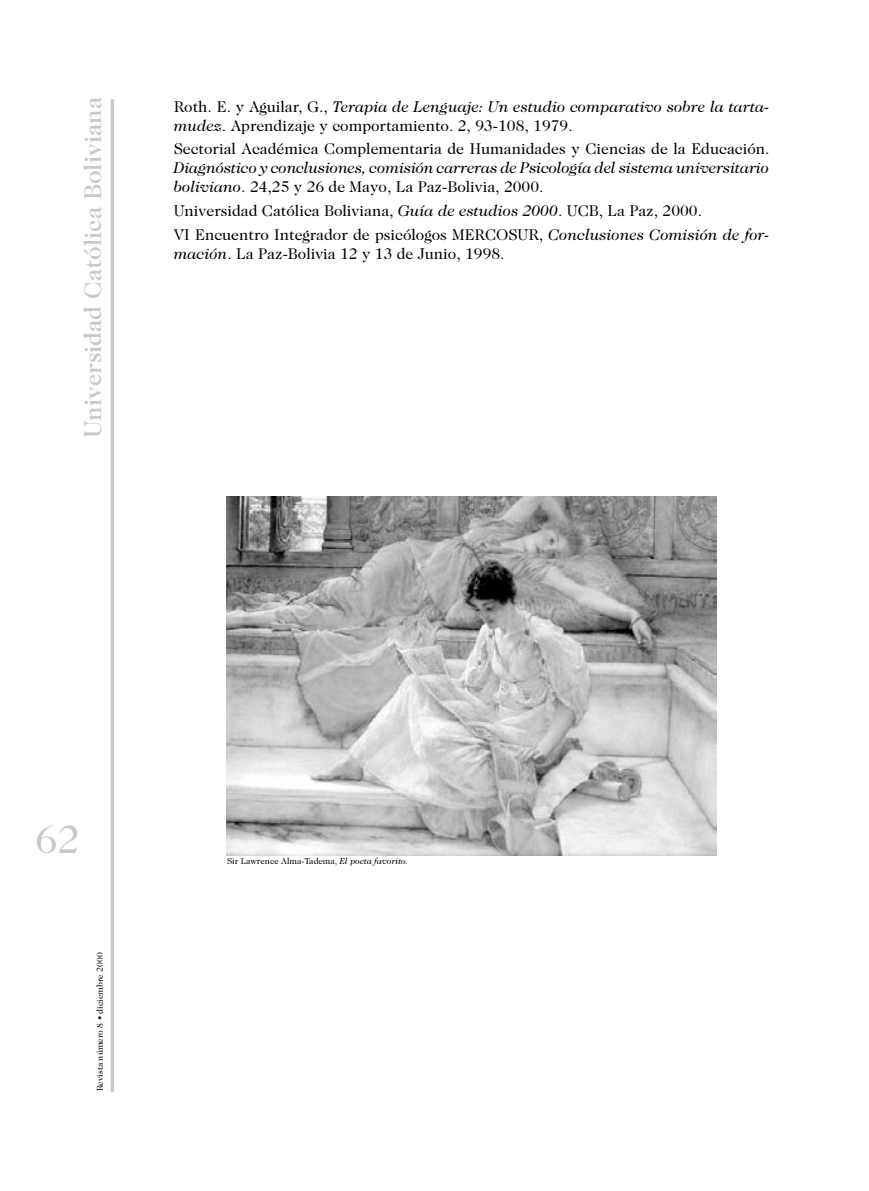
<style>
.page{position:relative;width:869px;height:1191px;background:#fff}
.page>*{position:absolute;margin:0;border:0;box-sizing:border-box;transform-origin:0 0}
.t1{font:40.25px "Caslon Two Twenty Four";color:#c6c8ca}
.t2{font:500 24.5px "Caslon Two Twenty Four";color:#c6c8ca}
.t3{font:15.75px/18.9px "Caslon Two Twenty Four";color:#000}
.t4{font:italic 15.75px/18.9px "Caslon Two Twenty Four";letter-spacing:-.01em;color:#000}
.t5{font:8.75px "Caslon Two Twenty Four";color:#000}
.s1{font-style:italic}
.s2{font-style:normal}
</style>
<div class="page">
<hr style="left:111px;top:99px;width:3px;height:992px;background:#c6c8ca">
<img style="left:226px;top:496px;width:490px;height:359px">
<h2 class="t2" style="left:78px;top:438px;width:343px;rotate:-90deg">Universidad Católica Boliviana</h2>
<p class="t3" style="left:174px;top:97px;width:597px">Roth. E. y Aguilar, G., <span class="s1">Terapia de Lenguaje: Un estudio comparativo sobre la tarta&shy;mudez</span>. Aprendizaje y comportamiento. 2, 93-108, 1979.</p>
<p class="t3" style="left:174px;top:139px;width:597px">Sectorial Académica Complementaria de Humanidades y Ciencias de la Educación.</p>
<p class="t4" style="left:174px;top:158px;width:596px">Diagnóstico y conclusiones, comisión carreras de Psicología del sistema universitario boliviano<span class="s2">. 24,25 y 26 de Mayo, La Paz-Bolivia, 2000.</span></p>
<p class="t3" style="left:174px;top:199px;width:597px;line-height:23.8px">Universidad Católica Boliviana, <span class="s1">Guía de estudios 2000</span>. UCB, La Paz, 2000.<br>VI Encuentro Integrador de psicólogos MERCOSUR, <span class="s1">Conclusiones Comisión de for-</span></p>
<p class="t3" style="left:174px;top:244px;width:332px"><span class="s1">mación</span>. La Paz-Bolivia 12 y 13 de Junio, 1998.</p>
<h1 class="t1" style="left:35px;top:815px;width:46px">62</h1>
<p class="t5" style="left:95px;top:1091px;width:140px;rotate:-90deg">Revista número 8 • diciembre 2000</p>
<p class="t5" style="left:227px;top:856px;width:182px">Sir Lawrence Alma-Tadema, <span class="s1">El poeta favorito.</span></p>
</div>
